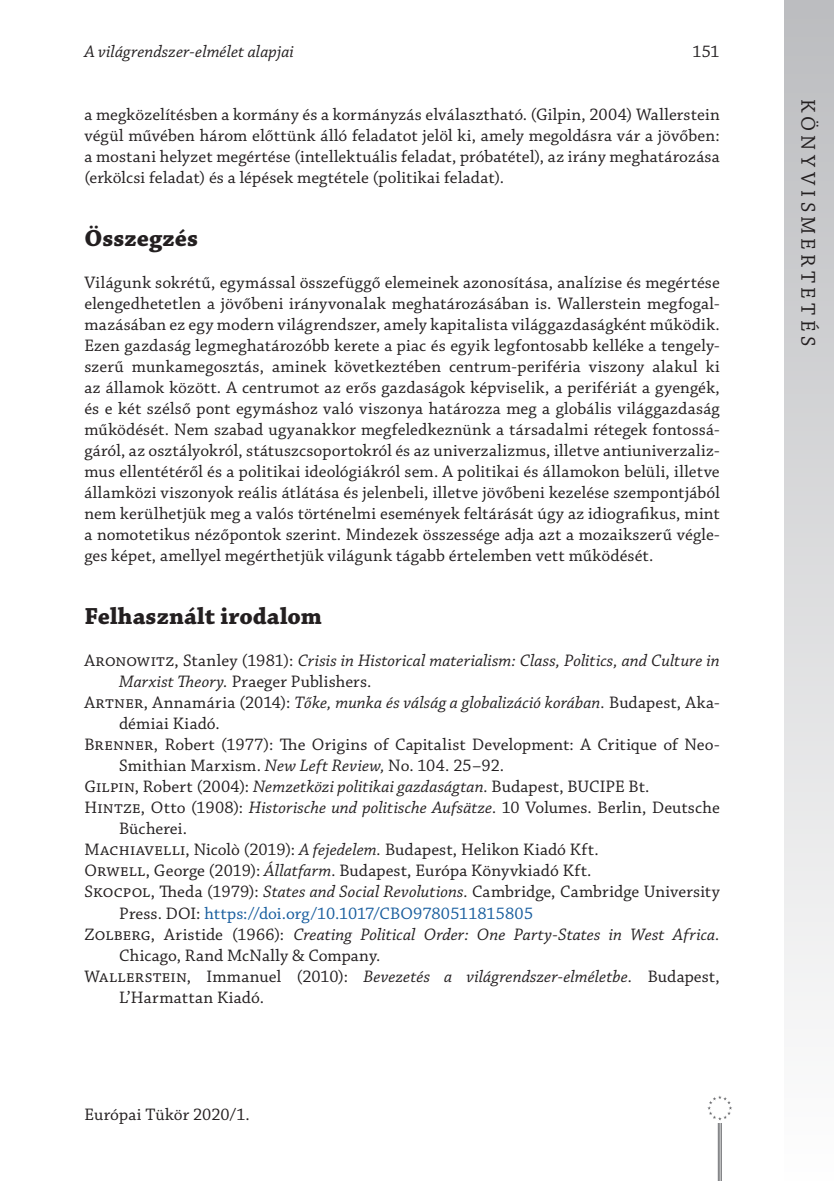
<style>
.page{position:relative;width:834px;height:1181px;background:#fff}
.page>*{position:absolute;margin:0;border:0;box-sizing:border-box;transform-origin:0 0}
._1_1__Head{font:700 24.5px "Chaparral Pro";letter-spacing:.005em;color:#231f20}
.t1{font:21px "Chaparral Pro";letter-spacing:.205em;color:#231f20}
._2__Body_1st_paragra{font:17.5px/21px "Chaparral Pro";letter-spacing:.01em;color:#231f20;text-align:justify}
._6__Bibliography_ite{font:17.5px/21px "Chaparral Pro";letter-spacing:.005em;color:#231f20}
._6__Bibliography_ite-2{font:italic 17.5px/21px "Chaparral Pro";letter-spacing:.005em;color:#231f20}
.s1{font-style:normal}
.s2{font-style:italic}
.s3{color:#175d9e}
</style>
<div class="page">
<div style="left:784px;top:0;width:49px;height:1181px;background:linear-gradient(to bottom,#bbbcbf,#fefefe)"></div>
<hr style="left:717px;top:1107px;width:1px;height:74px;background:#6c6d70">
<hr style="left:719px;top:1107px;width:1px;height:74px;background:#6c6d70">
<hr style="left:720px;top:1107px;width:1px;height:74px;background:#6c6d70">
<div style="left:704px;top:1093px;width:30px;height:29px;background:#fff"></div>
<svg style="left:707px;top:1095px;width:25px;height:25px"></svg>
<p class="_6__Bibliography_ite-2" style="left:84px;top:42px;width:211px">A világrendszer-elmélet alapjai</p>
<p class="_2__Body_1st_paragra" style="left:692px;top:42px;width:29px">151</p>
<p class="_2__Body_1st_paragra" style="left:84px;top:105px;width:636px">a megközelítésben a kormány és a kormányzás elválasztható. (Gilpin, 2004) Wallerstein végül művében három előttünk álló feladatot jelöl ki, amely megoldásra vár a jövőben: a mostani helyzet megértése (intellektuális feladat, próbatétel), az irány meghatározása (erkölcsi feladat) és a lépések megtétele (politikai feladat).</p>
<p class="_1_1__Head" style="left:84px;top:224px;width:115px">Összegzés</p>
<p class="_2__Body_1st_paragra" style="left:84px;top:273px;width:636px">Világunk sokrétű, egymással összefüggő elemeinek azonosítása, analízise és megértése elengedhetetlen a jövőbeni irányvonalak meghatározásában is. Wallerstein megfogal&shy;mazásában ez egy modern világrendszer, amely kapitalista világgazdaságként működik.<br>Ezen gazdaság legmeghatározóbb kerete a piac és egyik legfontosabb kelléke a tengely&shy;szerű munkamegosztás, aminek következtében centrum-periféria viszony alakul ki az államok között. A centrumot az erős gazdaságok képviselik, a perifériát a gyengék, és e két szélső pont egymáshoz való viszonya határozza meg a globális világgazdaság működését. Nem szabad ugyanakkor megfeledkeznünk a társadalmi rétegek fontossá&shy;gáról, az osztályokról, státuszcsoportokról és az univerzalizmus, illetve antiuniverzaliz&shy;mus ellentétéről és a politikai ideológiákról sem. A politikai és államokon belüli, illetve államközi viszonyok reális átlátása és jelenbeli, illetve jövőbeni kezelése szempontjából nem kerülhetjük meg a valós történelmi események feltárását úgy az idiografikus, mint a nomotetikus nézőpontok szerint. Mindezek összessége adja azt a mozaikszerű végle&shy;ges képet, amellyel megérthetjük világunk tágabb értelemben vett működését.</p>
<p class="_1_1__Head" style="left:84px;top:602px;width:239px">Felhasznált irodalom</p>
<p class="_6__Bibliography_ite-2" style="left:119px;top:651px;width:602px;text-indent:-35px"><span class="s1">Aronowitz, Stanley (1981):</span> Crisis in Historical materialism: Class, Politics, and Culture in<br>Marxist Theory. <span class="s1">Praeger Publishers.</span></p>
<p class="_6__Bibliography_ite" style="left:119px;top:693px;width:602px;text-indent:-35px">Artner, Annamária (2014): <span class="s2">Tőke, munka és válság a globalizáció korában.</span> Budapest, Aka&shy;démiai Kiadó.</p>
<p class="_6__Bibliography_ite" style="left:119px;top:735px;width:602px;text-indent:-35px">Brenner, Robert (1977): The Origins of Capitalist Development: A Critique of Neo-<br>Smithian Marxism. <span class="s2">New Left Review,</span> No. 104. 25–92.</p>
<p class="_6__Bibliography_ite" style="left:84px;top:777px;width:566px">Gilpin, Robert (2004): <span class="s2">Nemzetközi politikai gazdaságtan.</span> Budapest, BUCIPE Bt.</p>
<p class="_6__Bibliography_ite" style="left:119px;top:798px;width:602px;text-indent:-35px">Hintze, Otto (1908): <span class="s2">Historische und politische Aufsätze.</span> 10 Volumes. Berlin, Deutsche<br>Bücherei.</p>
<p class="_6__Bibliography_ite" style="left:84px;top:840px;width:515px">Machiavelli, Nicolò (2019): <span class="s2">A fejedelem.</span> Budapest, Helikon Kiadó Kft.</p>
<p class="_6__Bibliography_ite" style="left:84px;top:861px;width:508px">Orwell, George (2019): <span class="s2">Állatfarm.</span> Budapest, Európa Könyvkiadó Kft.</p>
<p class="_6__Bibliography_ite" style="left:119px;top:882px;width:602px;text-indent:-35px">Skocpol, Theda (1979): <span class="s2">States and Social Revolutions.</span> Cambridge, Cambridge University<br>Press. DOI: <span class="s3">https://doi.org/10.1017/CBO9780511815805</span></p>
<p class="_6__Bibliography_ite" style="left:119px;top:924px;width:602px;text-indent:-35px">Zolberg, Aristide (1966): <span class="s2">Creating Political Order: One Party-States in West Africa.<br></span>Chicago, Rand McNally &amp; Company.</p>
<p class="_6__Bibliography_ite" style="left:119px;top:966px;width:602px;text-indent:-35px">Wallerstein, Immanuel (2010): <span class="s2">Bevezetés a világrendszer-elméletbe.</span> Budapest,<br>L’Harmattan Kiadó.</p>
<p class="_2__Body_1st_paragra" style="left:84px;top:1105px;width:167px">Európai Tükör 2020/1.</p>
<p class="t1" style="left:819px;top:99px;width:248px;rotate:90deg">KÖNYVISMERTETÉS</p>
</div>
